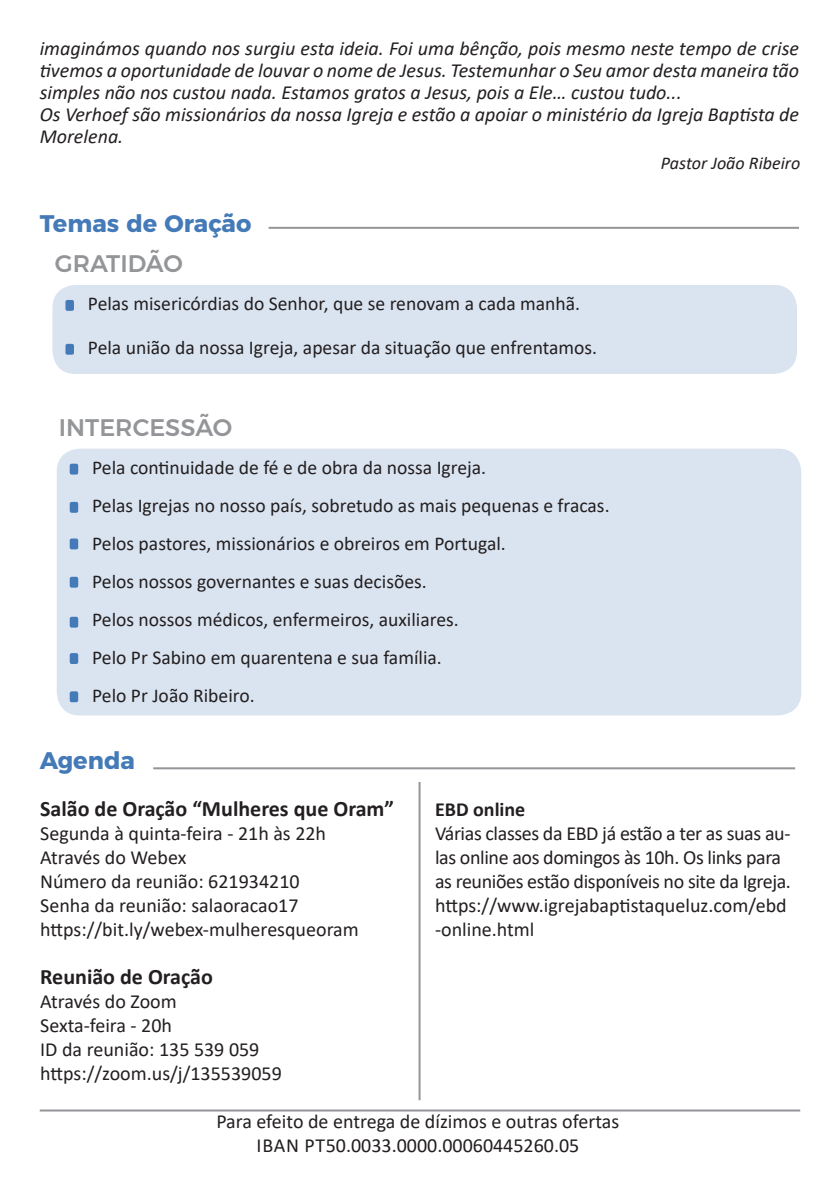
<style>
.page{position:relative;width:840px;height:1191px;background:#fff}
.page>*{position:absolute;margin:0;border:0;box-sizing:border-box;transform-origin:0 0}
.t1{font:700 24px "Montserrat";color:#457ab8}
.t2{font:500 24px "Montserrat";color:#939598}
.t3{font:700 22px "Calibri";color:#231f20}
.t4{font:20px/24px "Calibri";color:#231f20}
.t5{font:italic 20px/22px "Calibri";color:#231f20;text-align:justify}
.t6{font:20px/24px "Calibri";letter-spacing:-.02em;color:#231f20}
.t7{font:700 20px "Calibri";color:#231f20}
.t8{font:19.6px "Calibri";color:#231f20}
.t9{font:italic 18px "Calibri";color:#231f20}
</style>
<div class="page">
<hr style="left:268px;top:227px;width:530px;height:2px;background:#939598">
<div style="left:51px;top:284px;width:746px;height:91px;background:#dae4f1;border-radius:24px"></div>
<div style="left:50px;top:283px;width:748px;height:93px;border:2px solid #fff;border-radius:24px"></div>
<div style="left:56px;top:447px;width:745px;height:269px;background:#dae4f1;border-radius:24px"></div>
<div style="left:55px;top:446px;width:747px;height:271px;border:2px solid #fff;border-radius:24px"></div>
<div style="left:65px;top:344px;width:9px;height:11px;background:#457ab8;border-radius:2px"></div>
<div style="left:70px;top:502px;width:8px;height:11px;background:#457ab8;border-radius:2px"></div>
<div style="left:70px;top:538px;width:8px;height:11px;background:#457ab8;border-radius:2px"></div>
<div style="left:70px;top:577px;width:8px;height:10px;background:#457ab8;border-radius:2px"></div>
<div style="left:70px;top:617px;width:8px;height:10px;background:#457ab8;border-radius:2px"></div>
<div style="left:70px;top:653px;width:8px;height:11px;background:#457ab8;border-radius:2px"></div>
<div style="left:70px;top:691px;width:8px;height:11px;background:#457ab8;border-radius:2px"></div>
<div style="left:65px;top:300px;width:9px;height:11px;background:#457ab8;border-radius:2px"></div>
<div style="left:70px;top:464px;width:8px;height:10px;background:#457ab8;border-radius:2px"></div>
<hr style="left:153px;top:767px;width:641px;height:2px;background:#939598">
<hr style="left:418px;top:782px;width:2px;height:318px;background:#939598">
<hr style="left:40px;top:1109px;width:759px;height:2px;background:#939598">
<p class="t5" style="left:40px;top:36px;width:760px">imaginámos quando nos surgiu esta ideia. Foi uma bênção, pois mesmo neste tempo de crise tivemos a oportunidade de louvar o nome de Jesus. Testemunhar o Seu amor desta maneira tão simples não nos custou nada. Estamos gratos a Jesus, pois a Ele… custou tudo...</p>
<p class="t5" style="left:40px;top:102px;width:760px">Os Verhoef são missionários da nossa Igreja e estão a apoiar o ministério da Igreja Baptista de<br>Morelena.</p>
<p class="t1" style="left:40px;top:203px;width:213px">Temas de Oração</p>
<p class="t2" style="left:55px;top:244px;width:129px">GRATIDÃO</p>
<p class="t8" style="left:88px;top:290px;width:493px">Pelas misericórdias do Senhor, que se renovam a cada manhã.</p>
<p class="t8" style="left:88px;top:334px;width:510px">Pela união da nossa Igreja, apesar da situação que enfrentamos.</p>
<p class="t2" style="left:59px;top:408px;width:175px">INTERCESSÃO</p>
<p class="t8" style="left:92px;top:454px;width:395px">Pela continuidade de fé e de obra da nossa Igreja.</p>
<p class="t8" style="left:92px;top:492px;width:518px">Pelas Igrejas no nosso país, sobretudo as mais pequenas e fracas.</p>
<p class="t8" style="left:92px;top:530px;width:415px">Pelos pastores, missionários e obreiros em Portugal.</p>
<p class="t8" style="left:92px;top:568px;width:336px">Pelos nossos governantes e suas decisões.</p>
<p class="t8" style="left:92px;top:606px;width:368px">Pelos nossos médicos, enfermeiros, auxiliares.</p>
<p class="t8" style="left:92px;top:644px;width:351px">Pelo Pr Sabino em quarentena e sua família.</p>
<p class="t8" style="left:92px;top:682px;width:164px">Pelo Pr João Ribeiro.</p>
<p class="t1" style="left:40px;top:740px;width:97px">Agenda</p>
<p class="t9" style="left:660px;top:151px;width:141px">Pastor João Ribeiro</p>
<p class="t3" style="left:40px;top:793px;width:355px">Salão de Oração “Mulheres que Oram”</p>
<p class="t4" style="left:40px;top:821px;width:287px">Segunda à quinta-feira - 21h às 22h</p>
<p class="t4" style="left:40px;top:845px;width:148px">Através do Webex</p>
<p class="t4" style="left:40px;top:869px;width:261px">Número da reunião: 621934210<br>Senha da reunião: salaoracao17</p>
<p class="t4" style="left:40px;top:917px;width:320px">https://bit.ly/webex-mulheresqueoram</p>
<p class="t3" style="left:40px;top:961px;width:174px">Reunião de Oração</p>
<p class="t4" style="left:40px;top:989px;width:138px">Através do Zoom</p>
<p class="t4" style="left:40px;top:1013px;width:133px">Sexta-feira - 20h</p>
<p class="t4" style="left:40px;top:1037px;width:221px">ID da reunião: 135 539 059</p>
<p class="t4" style="left:40px;top:1061px;width:243px">https://zoom.us/j/135539059</p>
<p class="t7" style="left:435px;top:795px;width:92px">EBD online</p>
<p class="t6" style="left:435px;top:821px;width:357px">Várias classes da EBD já estão a ter as suas au&shy;las online aos domingos às 10h. Os links para as reuniões estão disponíveis no site da Igreja.</p>
<p class="t4" style="left:435px;top:893px;width:353px">https://www.igrejabaptistaqueluz.com/ebd -online.html</p>
<p class="t4" style="left:216px;top:1109px;width:404px">Para efeito de entrega de dízimos e outras ofertas</p>
<p class="t4" style="left:256px;top:1133px;width:324px">IBAN PT50.0033.0000.00060445260.05</p>
</div>
